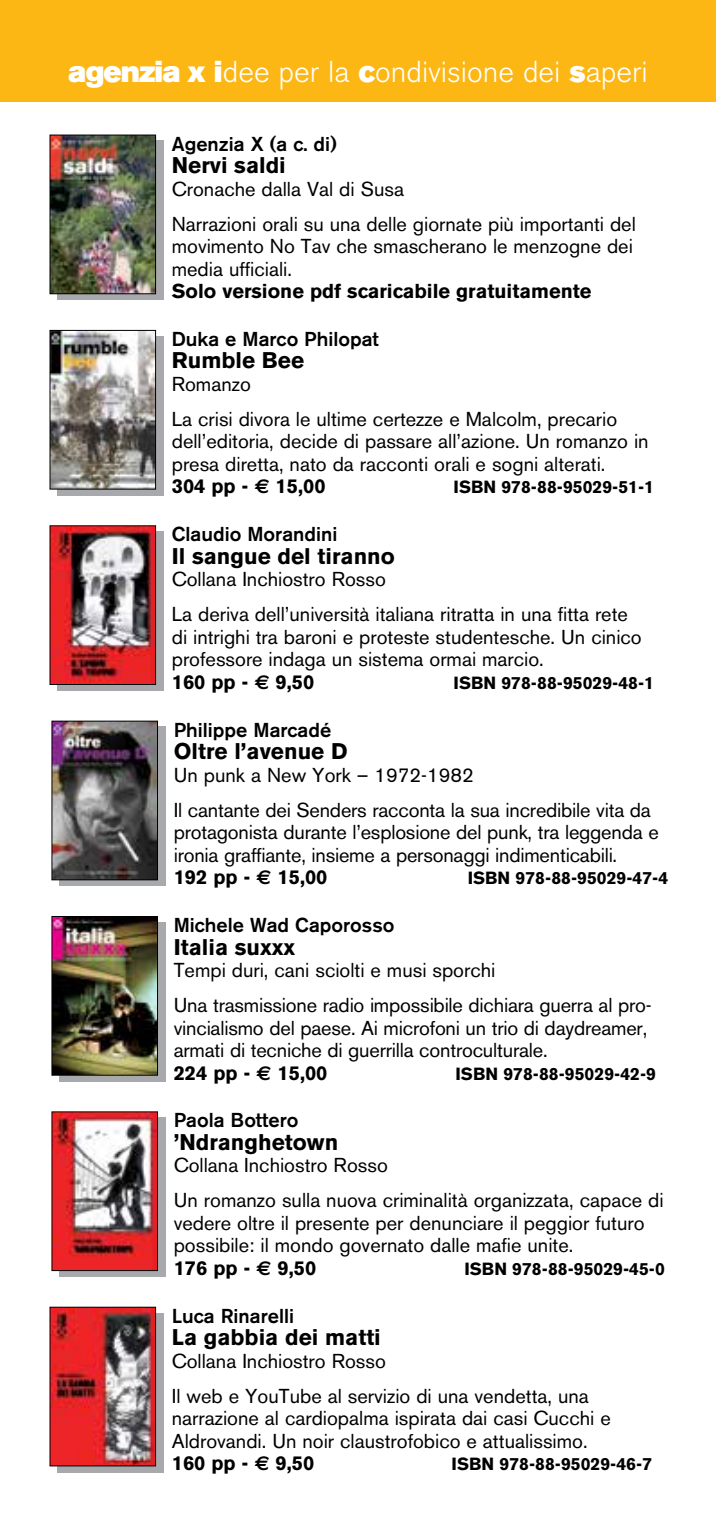
<style>
.page{position:relative;width:716px;height:1531px;background:#fff}
.page>*{position:absolute;margin:0;border:0;box-sizing:border-box;transform-origin:0 0}
.t1{font:300 30px "Akzidenz Grotesk BE";color:#fff}
.t2{font:700 22.5px "Akzidenz Grotesk BE";color:#000}
.t3{font:20px/22.5px "Akzidenz Grotesk BE";color:#000}
.t4{font:500 20px "Akzidenz Grotesk BE";color:#000}
.t5{font:700 20px "Akzidenz Grotesk BE";color:#000}
.t6{font:700 17.5px "Akzidenz Grotesk BE";color:#000}
.s1{font-family:"Akzidenz Grotesk BE Super";font-weight:400}
.s2{font-weight:700}
.s3{font-family:"Euro Sans";font-weight:700}
</style>
<div class="page">
<div style="left:0;top:0;width:716px;height:101px;background:#fdb714"></div>
<div style="left:57px;top:1313px;width:107px;height:159px;background:linear-gradient(to right,#a7a9ac,#a7a9ac)"></div>
<img style="left:52px;top:1309px;width:102px;height:155px">
<div style="left:50px;top:1307px;width:106px;height:159px;border:1px solid #000"></div>
<div style="left:59px;top:727px;width:106px;height:159px;background:#a7a9ac"></div>
<img style="left:54px;top:723px;width:102px;height:155px">
<div style="left:52px;top:721px;width:106px;height:159px;border:1px solid #000"></div>
<div style="left:59px;top:922px;width:106px;height:159px;background:#a7a9ac"></div>
<img style="left:54px;top:918px;width:102px;height:155px">
<div style="left:52px;top:916px;width:106px;height:159px;border:1px solid #000"></div>
<div style="left:59px;top:1117px;width:106px;height:160px;background:#a7a9ac"></div>
<img style="left:54px;top:1113px;width:102px;height:156px">
<div style="left:52px;top:1111px;width:106px;height:160px;border:1px solid #000"></div>
<div style="left:57px;top:531px;width:107px;height:160px;background:#a7a9ac"></div>
<img style="left:52px;top:527px;width:102px;height:156px">
<div style="left:50px;top:525px;width:106px;height:160px;border:1px solid #000"></div>
<div style="left:57px;top:336px;width:107px;height:159px;background:linear-gradient(to right,#a7a9ac,#a7a9ac)"></div>
<img style="left:52px;top:332px;width:102px;height:155px">
<div style="left:50px;top:330px;width:106px;height:159px;border:1px solid #000"></div>
<div style="left:57px;top:141px;width:107px;height:159px;background:linear-gradient(to right,#a7a9ac,#a7a9ac)"></div>
<img style="left:52px;top:137px;width:102px;height:155px">
<div style="left:50px;top:135px;width:106px;height:159px;border:1px solid #000"></div>
<h1 class="t1" style="left:68px;top:55px;width:581px"><span class="s1">agenzia x i</span>dee per la <span class="s1">c</span>ondivisione dei <span class="s1">s</span>aperi</h1>
<p class="t4" style="left:172px;top:131px;width:167px">Agenzia X (a c. di)</p>
<p class="t2" style="left:172px;top:152px;width:116px">Nervi saldi</p>
<p class="t3" style="left:172px;top:171px;width:465px;line-height:35px">Cronache dalla Val di Susa<br>Narrazioni orali su una delle giornate più importanti del</p>
<p class="t3" style="left:172px;top:235px;width:462px">movimento No Tav che smascherano le menzogne dei media ufficiali.</p>
<p class="t5" style="left:172px;top:279px;width:421px">Solo versione pdf scaricabile gratuitamente</p>
<p class="t4" style="left:172px;top:327px;width:209px">Duka e Marco Philopat</p>
<p class="t2" style="left:172px;top:347px;width:134px">Rumble Bee</p>
<p class="t3" style="left:172px;top:366px;width:447px;line-height:35px">Romanzo<br>La crisi divora le ultime certezze e Malcolm, precario</p>
<p class="t3" style="left:172px;top:430px;width:478px">dell’editoria, decide di passare all’azione. Un romanzo in presa diretta, nato da racconti orali e sogni alterati.<br><span class="s2">304 pp -</span> <span class="s3">E</span> <span class="s2">15,00</span></p>
<p class="t6" style="left:453px;top:477px;width:202px">ISBN 978-88-95029-51-1</p>
<p class="t4" style="left:172px;top:522px;width:167px">Claudio Morandini</p>
<p class="t2" style="left:172px;top:543px;width:225px">Il sangue del tiranno</p>
<p class="t3" style="left:172px;top:562px;width:458px;line-height:35px">Collana Inchiostro Rosso<br>La deriva dell’università italiana ritratta in una fitta rete</p>
<p class="t3" style="left:172px;top:625px;width:471px">di intrighi tra baroni e proteste studentesche. Un cinico professore indaga un sistema ormai marcio.<br><span class="s2">160 pp -</span> <span class="s3">E</span> <span class="s2">9,50</span></p>
<p class="t6" style="left:453px;top:672px;width:202px">ISBN 978-88-95029-48-1</p>
<p class="t4" style="left:174px;top:717px;width:159px">Philippe Marcadé</p>
<p class="t2" style="left:174px;top:738px;width:175px">Oltre l’avenue D</p>
<p class="t3" style="left:174px;top:757px;width:479px;line-height:35px">Un punk a New York – 1972-1982<br>Il cantante dei Senders racconta la sua incredibile vita da</p>
<p class="t3" style="left:174px;top:821px;width:486px">protagonista durante l’esplosione del punk, tra leggenda e ironia graffiante, insieme a personaggi indimenticabili.<br><span class="s2">192 pp -</span> <span class="s3">E</span> <span class="s2">15,00</span></p>
<p class="t6" style="left:468px;top:868px;width:202px">ISBN 978-88-95029-47-4</p>
<p class="t4" style="left:174px;top:913px;width:222px">Michele Wad Caporosso</p>
<p class="t2" style="left:174px;top:933px;width:123px">Italia suxxx</p>
<p class="t3" style="left:174px;top:952px;width:479px;line-height:35px">Tempi duri, cani sciolti e musi sporchi<br>Una trasmissione radio impossibile dichiara guerra al pro-</p>
<p class="t3" style="left:174px;top:1016px;width:475px">vincialismo del paese. Ai microfoni un trio di daydreamer, armati di tecniche di guerrilla controculturale.<br><span class="s2">224 pp -</span> <span class="s3">E</span> <span class="s2">15,00</span></p>
<p class="t6" style="left:455px;top:1063px;width:202px">ISBN 978-88-95029-42-9</p>
<p class="t4" style="left:174px;top:1108px;width:126px">Paola Bottero</p>
<p class="t2" style="left:174px;top:1129px;width:166px">’Ndranghetown</p>
<p class="t3" style="left:174px;top:1148px;width:491px;line-height:35px">Collana Inchiostro Rosso<br>Un romanzo sulla nuova criminalità organizzata, capace di</p>
<p class="t3" style="left:174px;top:1211px;width:472px">vedere oltre il presente per denunciare il peggior futuro possibile: il mondo governato dalle mafie unite.<br><span class="s2">176 pp -</span> <span class="s3">E</span> <span class="s2">9,50</span></p>
<p class="t6" style="left:464px;top:1258px;width:202px">ISBN 978-88-95029-45-0</p>
<p class="t4" style="left:172px;top:1303px;width:124px">Luca Rinarelli</p>
<p class="t2" style="left:172px;top:1324px;width:211px">La gabbia dei matti</p>
<p class="t3" style="left:172px;top:1343px;width:418px;line-height:35px">Collana Inchiostro Rosso<br>Il web e YouTube al servizio di una vendetta, una</p>
<p class="t3" style="left:172px;top:1407px;width:440px">narrazione al cardiopalma ispirata dai casi Cucchi e<br>Aldrovandi. Un noir claustrofobico e attualissimo.<br><span class="s2">160 pp -</span> <span class="s3">E</span> <span class="s2">9,50</span></p>
<p class="t6" style="left:451px;top:1454px;width:202px">ISBN 978-88-95029-46-7</p>
</div>
